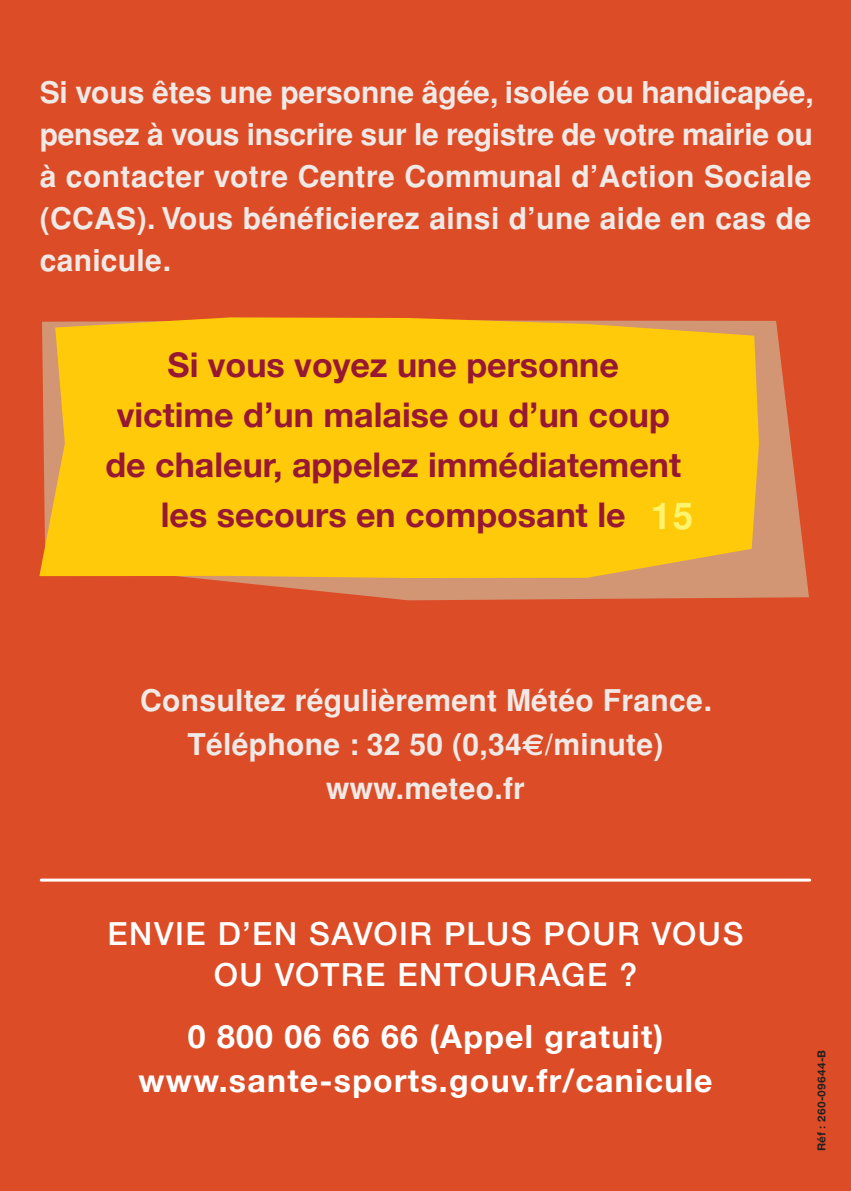
<style>
.page{position:relative;width:851px;height:1191px;background:#fff}
.page>*{position:absolute;margin:0;border:0;box-sizing:border-box;transform-origin:0 0}
.t1{font:700 34px "Helvetica Neue";color:#971833}
.t2{font:700 32px/44px "Helvetica Neue";letter-spacing:.04em;color:#fff;text-align:center}
.t3{font:500 32px/40.6px "Helvetica Neue";letter-spacing:.05em;color:#fff;text-align:center}
.t4{font:700 30px/42px "Helvetica";letter-spacing:.01em;color:#f0e9e6;text-align:justify}
.t5{font:700 11px "Helvetica Rounded";letter-spacing:.01em;color:#231f20}
.s1{font-family:"Helvetica";font-size:36.8px;color:#fff46d}
.s2{font-family:"Euro Sans"}
</style>
<div class="page">
<div style="left:0;top:0;width:850px;height:1191px;background:#dc4c27"></div>
<svg style="left:196px;top:320px;width:612px;height:280px;fill:#d29674"></svg>
<div style="left:39px;top:317px;width:719px;height:261px;background:#feca0a"></div>
<hr style="left:41px;top:878px;width:768px;height:3px;background:#fff">
<p class="t4" style="left:40px;top:71px;width:775px">Si vous êtes une personne âgée, isolée ou handicapée, pensez à vous inscrire sur le registre de votre mairie ou à contacter votre Centre Communal d’Action Sociale (CCAS). Vous bénéficierez ainsi d’une aide en cas de canicule.</p>
<p class="t1" style="left:167px;top:343px;width:453px">Si vous voyez une personne</p>
<p class="t1" style="left:117px;top:393px;width:554px">victime d’un malaise ou d’un coup</p>
<p class="t1" style="left:105px;top:443px;width:577px">de chaleur, appelez immédiatement</p>
<p class="t1" style="left:161px;top:493px;width:534px">les secours en composant le <span class="s1">15</span></p>
<p class="t4" style="left:140px;top:678px;width:573px;line-height:44px;text-align:center">Consultez régulièrement Météo France.<br>Téléphone : 32 50 (0,34<span class="s2">€</span>/minute) www.meteo.fr</p>
<p class="t3" style="left:108px;top:913px;width:637px">ENVIE D’EN SAVOIR PLUS POUR VOUS<br>OU VOTRE ENTOURAGE ?</p>
<p class="t2" style="left:138px;top:1013px;width:575px">0 800 06 66 66 (Appel gratuit) www.sante-sports.gouv.fr/canicule</p>
<p class="t5" style="left:814px;top:1151px;width:103px;rotate:-90deg">Réf : 260-09644-B</p>
</div>
